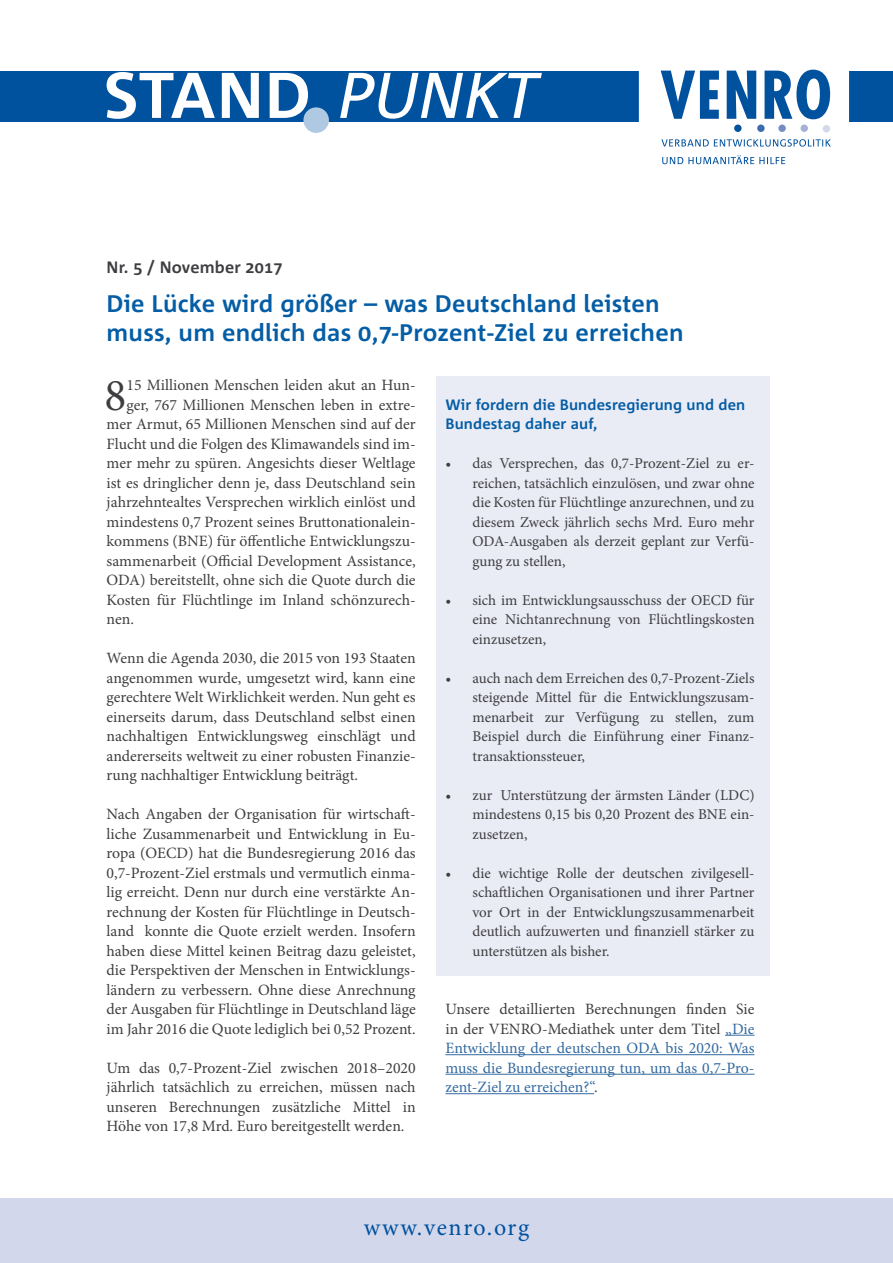
<style>
.page{position:relative;width:893px;height:1263px;background:#fff}
.page>*{position:absolute;margin:0;border:0;box-sizing:border-box;transform-origin:0 0}
.Fließ_Standpunkt{font:45.75px "Minion Pro";color:#3e3d40}
.copy{font:700 24px "Corpid Office C1";letter-spacing:.01em;color:#045da5}
.copy-2{font:24px "Minion Pro";letter-spacing:.065em;color:#00519e}
.copy-3{font:700 16.5px "Corpid Office C1";letter-spacing:.01em;color:#3e3d40}
.Fließ_Standpunkt-2{font:15.75px/19.5px "Minion Pro";color:#3e3d40;text-align:justify}
.Fließ_Standpunkt-3{font:15.75px/19.5px "Minion Pro";color:#336aa0;text-align:justify}
.t1{font:15px/19.5px "Minion Pro";color:#3e3d40;text-align:justify}
.Sub_Standpunkt{font:700 15px/19.5px "Corpid Office C1";letter-spacing:.01em;color:#045da5}
.s1{color:#3e3d40}
</style>
<div class="page">
<div style="left:0;top:71px;width:893px;height:51px;background:#00519e"></div>
<div style="left:639px;top:52px;width:210px;height:131px;background:#fff"></div>
<div style="left:0;top:1199px;width:893px;height:64px;background:#d3d7eb"></div>
<div style="left:436px;top:376px;width:334px;height:599px;background:#e9ebf5"></div>
<svg style="left:661px;top:139px;width:170px;height:8px"></svg>
<svg style="left:662px;top:155px;width:123px;height:9px"></svg>
<div style="left:734px;top:125px;width:7px;height:7px;background:#00519e;border-radius:50%"></div>
<div style="left:757px;top:125px;width:8px;height:7px;background:#3b6cae;border-radius:50%"></div>
<div style="left:778px;top:125px;width:8px;height:7px;background:#748dc2;border-radius:50%"></div>
<div style="left:801px;top:125px;width:7px;height:7px;background:#a5b1d7;border-radius:50%"></div>
<div style="left:823px;top:125px;width:7px;height:7px;background:#d3d8eb;border-radius:50%"></div>
<svg style="left:661px;top:70px;width:169px;height:49px"></svg>
<svg style="left:107px;top:72px;width:108px;height:47px"></svg>
<svg style="left:222px;top:73px;width:37px;height:45px"></svg>
<svg style="left:270px;top:73px;width:38px;height:45px"></svg>
<svg style="left:340px;top:73px;width:202px;height:46px"></svg>
<div style="left:303px;top:107px;width:26px;height:26px;background:#b0c9e3;border-radius:50%"></div>
<svg style="left:725px;top:1035px;width:29px;height:1px"></svg>
<hr style="left:445px;top:1054px;width:309px;height:1px;background:#336aa0">
<hr style="left:445px;top:1074px;width:309px;height:1px;background:#336aa0">
<hr style="left:445px;top:1093px;width:149px;height:1px;background:#336aa0">
<p class="copy-3" style="left:107px;top:257px;width:177px">Nr. 5 / November 2017</p>
<p class="copy" style="left:107px;top:289px;width:555px">Die Lücke wird größer – was Deutschland leisten</p>
<p class="copy" style="left:107px;top:317px;width:578px">muss, um endlich das 0,7-Prozent-Ziel zu erreichen</p>
<p class="Fließ_Standpunkt" style="left:105px;top:364px;width:23px">8</p>
<p class="Fließ_Standpunkt-2" style="left:126px;top:375px;width:291px">15 Millionen Menschen leiden akut an Hun-</p>
<p class="Sub_Standpunkt" style="left:445px;top:394px;width:301px">Wir fordern die Bundesregierung und den<br>Bundestag daher auf,</p>
<p class="t1" style="left:472px;top:454px;width:284px;text-indent:-27px">• das Versprechen, das 0,7-Prozent-Ziel zu er&shy;reichen, tatsächlich einzulösen, und zwar ohne die Kosten für Flüchtlinge anzurechnen, und zu diesem Zweck jährlich sechs Mrd. Euro mehr ODA-Ausgaben als derzeit geplant zur Verfü&shy;gung zu stellen,</p>
<p class="t1" style="left:472px;top:590px;width:284px;text-indent:-27px">• sich im Entwicklungsausschuss der OECD für eine Nichtanrechnung von Flüchtlingskosten einzusetzen,</p>
<p class="t1" style="left:472px;top:668px;width:284px;text-indent:-27px">• auch nach dem Erreichen des 0,7-Prozent-Ziels steigende Mittel für die Entwicklungszusam&shy;menarbeit zur Verfügung zu stellen, zum Beispiel durch die Einführung einer Finanz&shy;transaktionssteuer,</p>
<p class="t1" style="left:472px;top:785px;width:284px;text-indent:-27px">• zur Unterstützung der ärmsten Länder (LDC) mindestens 0,15 bis 0,20 Prozent des BNE ein&shy;zusetzen,</p>
<p class="t1" style="left:472px;top:863px;width:284px;text-indent:-27px">• die wichtige Rolle der deutschen zivilgesell&shy;schaftlichen Organisationen und ihrer Partner vor Ort in der Entwicklungszusammenarbeit deutlich aufzuwerten und finanziell stärker zu unterstützen als bisher.</p>
<p class="Fließ_Standpunkt-2" style="left:126px;top:395px;width:291px">ger, 767 Millionen Menschen leben in extre-</p>
<p class="Fließ_Standpunkt-2" style="left:107px;top:414px;width:311px">mer Armut, 65 Millionen Menschen sind auf der</p>
<p class="Fließ_Standpunkt-2" style="left:107px;top:434px;width:311px">Flucht und die Folgen des Klimawandels sind im-</p>
<p class="Fließ_Standpunkt-2" style="left:107px;top:453px;width:311px">mer mehr zu spüren. Angesichts dieser Weltlage</p>
<p class="Fließ_Standpunkt-2" style="left:107px;top:473px;width:311px">ist es dringlicher denn je, dass Deutschland sein</p>
<p class="Fließ_Standpunkt-2" style="left:107px;top:492px;width:311px">jahrzehntealtes Versprechen wirklich einlöst und</p>
<p class="Fließ_Standpunkt-2" style="left:107px;top:512px;width:311px">mindestens 0,7 Prozent seines Bruttonationalein-</p>
<p class="Fließ_Standpunkt-2" style="left:107px;top:531px;width:311px">kommens (BNE) für öffentliche Entwicklungszu-</p>
<p class="Fließ_Standpunkt-2" style="left:107px;top:551px;width:311px">sammenarbeit (Official Development Assistance,</p>
<p class="Fließ_Standpunkt-2" style="left:107px;top:570px;width:311px">ODA) bereitstellt, ohne sich die Quote durch die</p>
<p class="Fließ_Standpunkt-2" style="left:107px;top:590px;width:311px">Kosten für Flüchtlinge im Inland schönzurech-</p>
<p class="Fließ_Standpunkt-2" style="left:107px;top:609px;width:29px">nen.</p>
<p class="Fließ_Standpunkt-2" style="left:107px;top:648px;width:311px">Wenn die Agenda 2030, die 2015 von 193 Staaten angenommen wurde, umgesetzt wird, kann eine gerechtere Welt Wirklichkeit werden. Nun geht es einerseits darum, dass Deutschland selbst einen nachhaltigen Entwicklungsweg einschlägt und andererseits weltweit zu einer robusten Finanzie&shy;rung nachhaltiger Entwicklung beiträgt.</p>
<p class="Fließ_Standpunkt-2" style="left:107px;top:804px;width:311px">Nach Angaben der Organisation für wirtschaft&shy;liche Zusammenarbeit und Entwicklung in Eu&shy;ropa (OECD) hat die Bundesregierung 2016 das 0,7-Prozent-Ziel erstmals und vermutlich einma&shy;lig erreicht. Denn nur durch eine verstärkte An&shy;rechnung der Kosten für Flüchtlinge in Deutsch&shy;land konnte die Quote erzielt werden. Insofern haben diese Mittel keinen Beitrag dazu geleistet, die Perspektiven der Menschen in Entwicklungs&shy;ländern zu verbessern. Ohne diese Anrechnung der Ausgaben für Flüchtlinge in Deutschland läge im Jahr 2016 die Quote lediglich bei 0,52 Prozent.</p>
<p class="Fließ_Standpunkt-2" style="left:107px;top:1058px;width:311px">Um das 0,7-Prozent-Ziel zwischen 2018–2020 jährlich tatsächlich zu erreichen, müssen nach unseren Berechnungen zusätzliche Mittel in Höhe von 17,8 Mrd. Euro bereitgestellt werden.</p>
<p class="Fließ_Standpunkt-3" style="left:445px;top:999px;width:311px"><span class="s1">Unsere detaillierten Berechnungen finden Sie in der VENRO-Mediathek unter dem Titel</span> „Die Entwicklung der deutschen ODA bis 2020: Was muss die Bundesregierung tun, um das 0,7-Pro&shy;zent-Ziel zu erreichen?“<span class="s1">.</span></p>
<p class="copy-2" style="left:364px;top:1212px;width:167px">www.venro.org</p>
</div>
